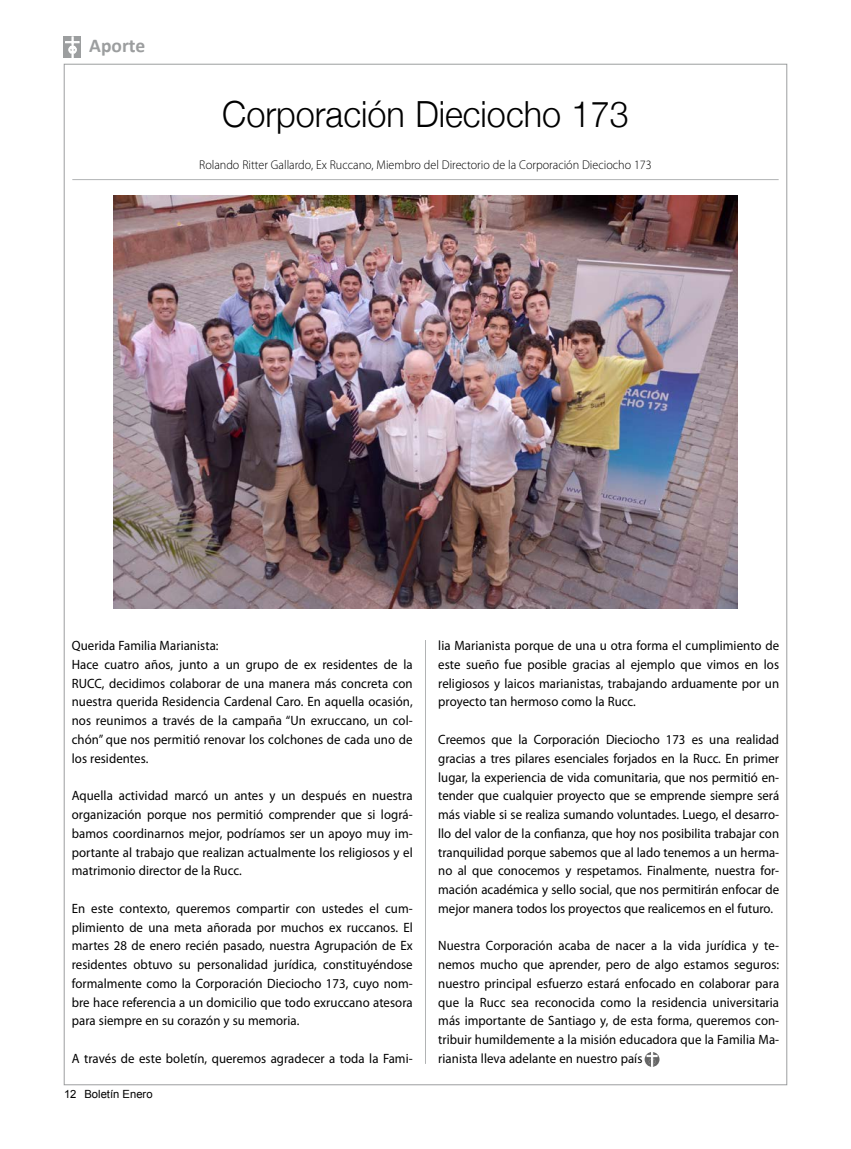
<style>
.page{position:relative;width:851px;height:1149px;background:#fff}
.page>*{position:absolute;margin:0;border:0;box-sizing:border-box;transform-origin:0 0}
.t1{font:300 36px "Helvetica Neue";color:#000;scale:.95 1}
.t2{font:700 19.5px "Calibri";color:#9c9e9f}
.t3{font:13.5px/18.8px "Myriad Pro";letter-spacing:.005em;color:#000;text-align:justify;scale:.95 1}
.t4{font:300 12.75px "Myriad Pro";color:#000;scale:.95 1}
.t5{font:11.25px "Arial";color:#000}
</style>
<div class="page">
<svg style="left:64px;top:37px;width:17px;height:21px"></svg>
<svg style="left:65px;top:37px;width:14px;height:21px"></svg>
<hr style="left:425px;top:639px;width:1px;height:424px;background:#b1b3b4">
<hr style="left:72px;top:179px;width:706px;height:1px;background:#b1b3b4">
<img style="left:114px;top:195px;width:623px;height:413px">
<svg style="left:644px;top:1051px;width:15px;height:15px"></svg>
<svg style="left:647px;top:1051px;width:10px;height:15px"></svg>
<h2 class="t2" style="left:89px;top:33px;width:58px">Aporte</h2>
<h1 class="t1" style="left:222px;top:92px;width:429px">Corporación Dieciocho 173</h1>
<p class="t4" style="left:199px;top:157px;width:478px">Rolando Ritter Gallardo, Ex Ruccano, Miembro del Directorio de la Corporación Dieciocho 173</p>
<p class="t3" style="left:72px;top:636px;width:360px;text-align:left">Querida Familia Marianista:<br>Hace cuatro años, junto a un grupo de ex residentes de la RUCC, decidimos colaborar de una manera más concreta con nuestra querida Residencia Cardenal Caro. En aquella ocasión, nos reunimos a través de la campaña “Un exruccano, un col&shy;chón” que nos permitió renovar los colchones de cada uno de los residentes.</p>
<p class="t3" style="left:72px;top:786px;width:360px">Aquella actividad marcó un antes y un después en nuestra organización porque nos permitió comprender que si lográ&shy;bamos coordinarnos mejor, podríamos ser un apoyo muy im&shy;portante al trabajo que realizan actualmente los religiosos y el matrimonio director de la Rucc.</p>
<p class="t3" style="left:72px;top:898px;width:360px">En este contexto, queremos compartir con ustedes el cum&shy;plimiento de una meta añorada por muchos ex ruccanos. El martes 28 de enero recién pasado, nuestra Agrupación de Ex residentes obtuvo su personalidad jurídica, constituyéndose formalmente como la Corporación Dieciocho 173, cuyo nom&shy;bre hace referencia a un domicilio que todo exruccano atesora para siempre en su corazón y su memoria.</p>
<p class="t3" style="left:72px;top:1048px;width:360px">A través de este boletín, queremos agradecer a toda la Fami-</p>
<p class="t5" style="left:64px;top:1086px;width:90px">12 Boletín Enero</p>
<p class="t3" style="left:438px;top:636px;width:360px">lia Marianista porque de una u otra forma el cumplimiento de este sueño fue posible gracias al ejemplo que vimos en los religiosos y laicos marianistas, trabajando arduamente por un proyecto tan hermoso como la Rucc.</p>
<p class="t3" style="left:438px;top:729px;width:360px">Creemos que la Corporación Dieciocho 173 es una realidad gracias a tres pilares esenciales forjados en la Rucc. En primer lugar, la experiencia de vida comunitaria, que nos permitió en&shy;tender que cualquier proyecto que se emprende siempre será más viable si se realiza sumando voluntades. Luego, el desarro&shy;llo del valor de la confianza, que hoy nos posibilita trabajar con tranquilidad porque sabemos que al lado tenemos a un herma&shy;no al que conocemos y respetamos. Finalmente, nuestra for&shy;mación académica y sello social, que nos permitirán enfocar de mejor manera todos los proyectos que realicemos en el futuro.</p>
<p class="t3" style="left:438px;top:936px;width:360px">Nuestra Corporación acaba de nacer a la vida jurídica y te&shy;nemos mucho que aprender, pero de algo estamos seguros: nuestro principal esfuerzo estará enfocado en colaborar para que la Rucc sea reconocida como la residencia universitaria más importante de Santiago y, de esta forma, queremos con&shy;tribuir humildemente a la misión educadora que la Familia Ma&shy;rianista lleva adelante en nuestro país</p>
</div>
